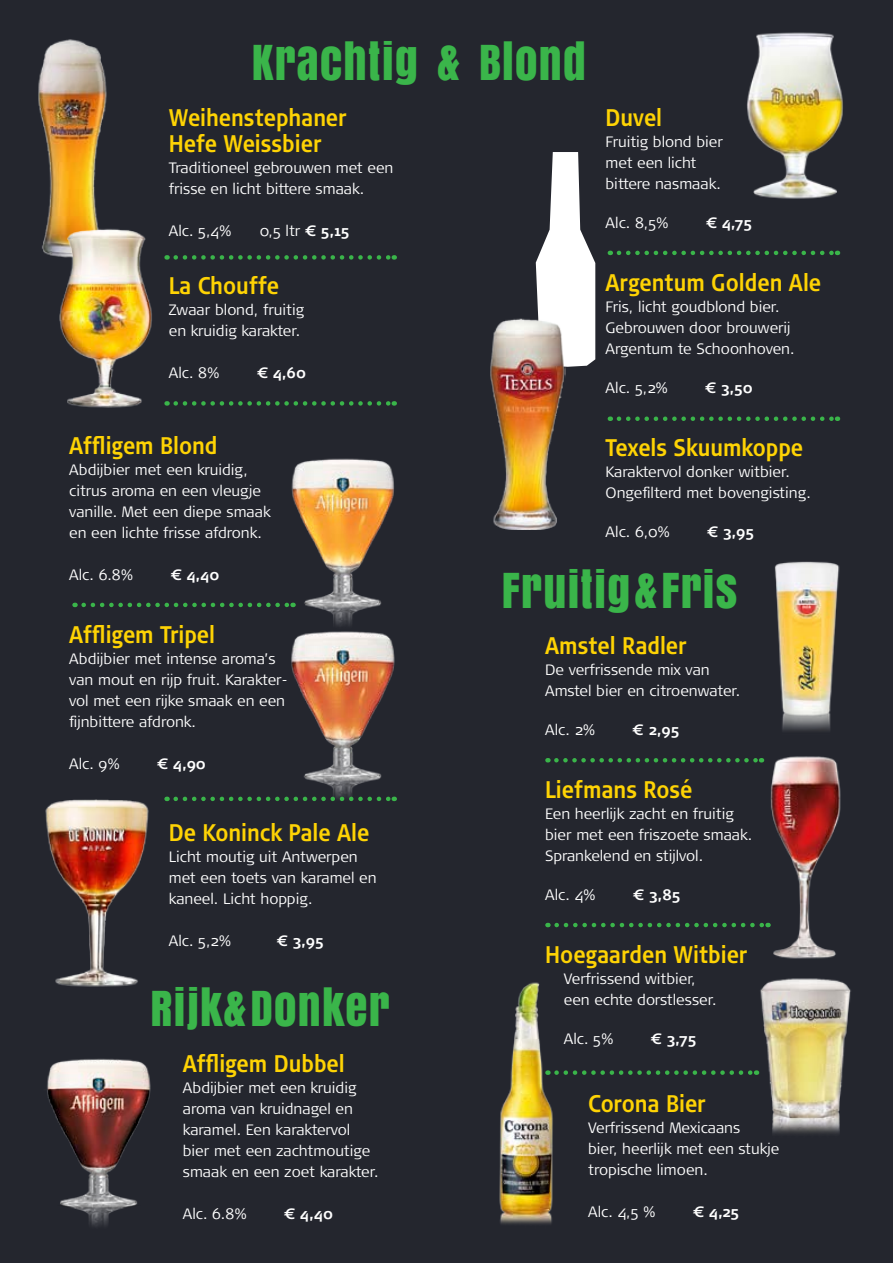
<style>
.page{position:relative;width:893px;height:1263px;background:#24262e}
.page>*{position:absolute;margin:0;border:0;box-sizing:border-box;transform-origin:0 0}
.t1{font:45px "Anton";letter-spacing:.03em;color:#3ab54a}
.t2{font:700 24px/25.5px "Signa Normal";color:#fed304;scale:.83 1}
.t3{font:300 15px/21px "Signa Normal";color:#fff}
.t4{font:700 15px "Signa Normal";letter-spacing:.01em;color:#fff}
.s1{font-weight:700}
</style>
<div class="page">
<svg style="left:536px;top:152px;width:59px;height:215px"></svg>
<img style="left:774px;top:561px;width:66px;height:170px">
<img style="left:757px;top:978px;width:94px;height:156px">
<img style="left:291px;top:401px;width:106px;height:173px">
<img style="left:45px;top:799px;width:104px;height:188px">
<img style="left:47px;top:1058px;width:104px;height:169px">
<img style="left:276px;top:574px;width:121px;height:228px">
<img style="left:762px;top:756px;width:79px;height:203px">
<img style="left:499px;top:982px;width:57px;height:242px">
<img style="left:747px;top:32px;width:96px;height:167px">
<img style="left:38px;top:39px;width:69px;height:217px">
<img style="left:55px;top:221px;width:97px;height:187px">
<img style="left:490px;top:313px;width:76px;height:216px">
<svg style="left:176px;top:255px;width:219px;height:5px"></svg>
<svg style="left:176px;top:401px;width:219px;height:5px"></svg>
<svg style="left:176px;top:797px;width:219px;height:4px"></svg>
<svg style="left:84px;top:603px;width:210px;height:4px"></svg>
<svg style="left:557px;top:923px;width:211px;height:4px"></svg>
<svg style="left:556px;top:1070px;width:201px;height:5px"></svg>
<svg style="left:556px;top:758px;width:206px;height:4px"></svg>
<svg style="left:619px;top:251px;width:219px;height:4px"></svg>
<svg style="left:619px;top:416px;width:219px;height:5px"></svg>
<h1 class="t1" style="left:252px;top:27px;width:336px">KRACHTIG &amp; BLOND</h1>
<h2 class="t2" style="left:169px;top:105px;width:216px">Weihenstephaner<br>Hefe Weissbier</h2>
<p class="t3" style="left:169px;top:157px;width:226px">Traditioneel gebrouwen met een frisse en licht bittere smaak.</p>
<p class="t3" style="left:169px;top:220px;width:64px">Alc. 5,4%</p>
<p class="t3" style="left:260px;top:220px;width:91px">0,5 ltr <span class="s1">€ 5,15</span></p>
<h2 class="t2" style="left:169px;top:272px;width:134px">La Chouffe</h2>
<p class="t3" style="left:169px;top:299px;width:137px">Zwaar blond, fruitig en kruidig karakter.</p>
<p class="t3" style="left:169px;top:362px;width:52px">Alc. 8%</p>
<p class="t4" style="left:257px;top:364px;width:50px">€ 4,60</p>
<h2 class="t2" style="left:606px;top:105px;width:70px">Duvel</h2>
<p class="t3" style="left:606px;top:131px;width:119px">Fruitig blond bier met een licht bittere nasmaak.</p>
<p class="t3" style="left:606px;top:212px;width:65px">Alc. 8,5%</p>
<p class="t4" style="left:706px;top:214px;width:47px">€ 4,75</p>
<h2 class="t2" style="left:606px;top:270px;width:261px">Argentum Golden Ale</h2>
<p class="t3" style="left:606px;top:296px;width:191px">Fris, licht goudblond bier.<br>Gebrouwen door brouwerij<br>Argentum te Schoonhoven.</p>
<p class="t3" style="left:606px;top:377px;width:64px">Alc. 5,2%</p>
<p class="t4" style="left:705px;top:379px;width:48px">€ 3,50</p>
<h2 class="t2" style="left:69px;top:432px;width:180px">Affligem Blond</h2>
<p class="t3" style="left:69px;top:459px;width:203px">Abdijbier met een kruidig, citrus aroma en een vleugje vanille. Met een diepe smaak en een lichte frisse afdronk.</p>
<p class="t3" style="left:69px;top:564px;width:66px">Alc. 6.8%</p>
<p class="t4" style="left:171px;top:565px;width:50px">€ 4,40</p>
<h2 class="t2" style="left:69px;top:621px;width:177px">Affligem Tripel</h2>
<p class="t3" style="left:69px;top:648px;width:218px">Abdijbier met intense aroma’s van mout en rijp fruit. Karakter&shy;vol met een rijke smaak en een fijnbittere afdronk.</p>
<p class="t3" style="left:69px;top:753px;width:52px">Alc. 9%</p>
<p class="t4" style="left:157px;top:754px;width:50px">€ 4,90</p>
<h2 class="t2" style="left:169px;top:819px;width:243px">De Koninck Pale Ale</h2>
<p class="t3" style="left:169px;top:846px;width:209px">Licht moutig uit Antwerpen met een toets van karamel en kaneel. Licht hoppig.</p>
<p class="t3" style="left:169px;top:930px;width:64px">Alc. 5,2%</p>
<p class="t4" style="left:277px;top:932px;width:48px">€ 3,95</p>
<h1 class="t1" style="left:150px;top:973px;width:240px">RIJK&amp;DONKER</h1>
<h2 class="t2" style="left:183px;top:1051px;width:197px">Affligem Dubbel</h2>
<p class="t3" style="left:183px;top:1078px;width:197px">Abdijbier met een kruidig aroma van kruidnagel en karamel. Een karaktervol bier met een zachtmoutige smaak en een zoet karakter.</p>
<p class="t3" style="left:183px;top:1204px;width:66px">Alc. 6.8%</p>
<p class="t4" style="left:284px;top:1205px;width:50px">€ 4,40</p>
<h2 class="t2" style="left:606px;top:435px;width:239px">Texels Skuumkoppe</h2>
<p class="t3" style="left:606px;top:461px;width:207px">Karaktervol donker witbier.<br>Ongefilterd met bovengisting.</p>
<p class="t3" style="left:606px;top:521px;width:66px">Alc. 6,0%</p>
<p class="t4" style="left:707px;top:523px;width:48px">€ 3,95</p>
<h1 class="t1" style="left:502px;top:555px;width:237px">FRUITIG&amp;FRIS</h1>
<h2 class="t2" style="left:545px;top:632px;width:172px">Amstel Radler</h2>
<p class="t3" style="left:545px;top:659px;width:197px">De verfrissende mix van<br>Amstel bier en citroenwater.</p>
<p class="t3" style="left:545px;top:719px;width:52px">Alc. 2%</p>
<p class="t4" style="left:633px;top:721px;width:48px">€ 2,95</p>
<h2 class="t2" style="left:545px;top:776px;width:179px">Liefmans Rosé</h2>
<p class="t3" style="left:545px;top:803px;width:209px">Een heerlijk zacht en fruitig bier met een friszoete smaak.<br>Sprankelend en stijlvol.</p>
<p class="t3" style="left:545px;top:884px;width:52px">Alc. 4%</p>
<p class="t4" style="left:633px;top:886px;width:49px">€ 3,85</p>
<h2 class="t2" style="left:545px;top:941px;width:245px">Hoegaarden Witbier</h2>
<p class="t3" style="left:564px;top:968px;width:154px">Verfrissend witbier, een echte dorstlesser.</p>
<p class="t3" style="left:564px;top:1028px;width:51px">Alc. 5%</p>
<p class="t4" style="left:651px;top:1030px;width:47px">€ 3,75</p>
<h2 class="t2" style="left:588px;top:1091px;width:143px">Corona Bier</h2>
<p class="t3" style="left:588px;top:1117px;width:193px">Verfrissend Mexicaans<br>bier, heerlijk met een stukje tropische limoen.</p>
<p class="t3" style="left:588px;top:1201px;width:69px">Alc. 4,5 %</p>
<p class="t4" style="left:693px;top:1203px;width:48px">€ 4,25</p>
</div>
